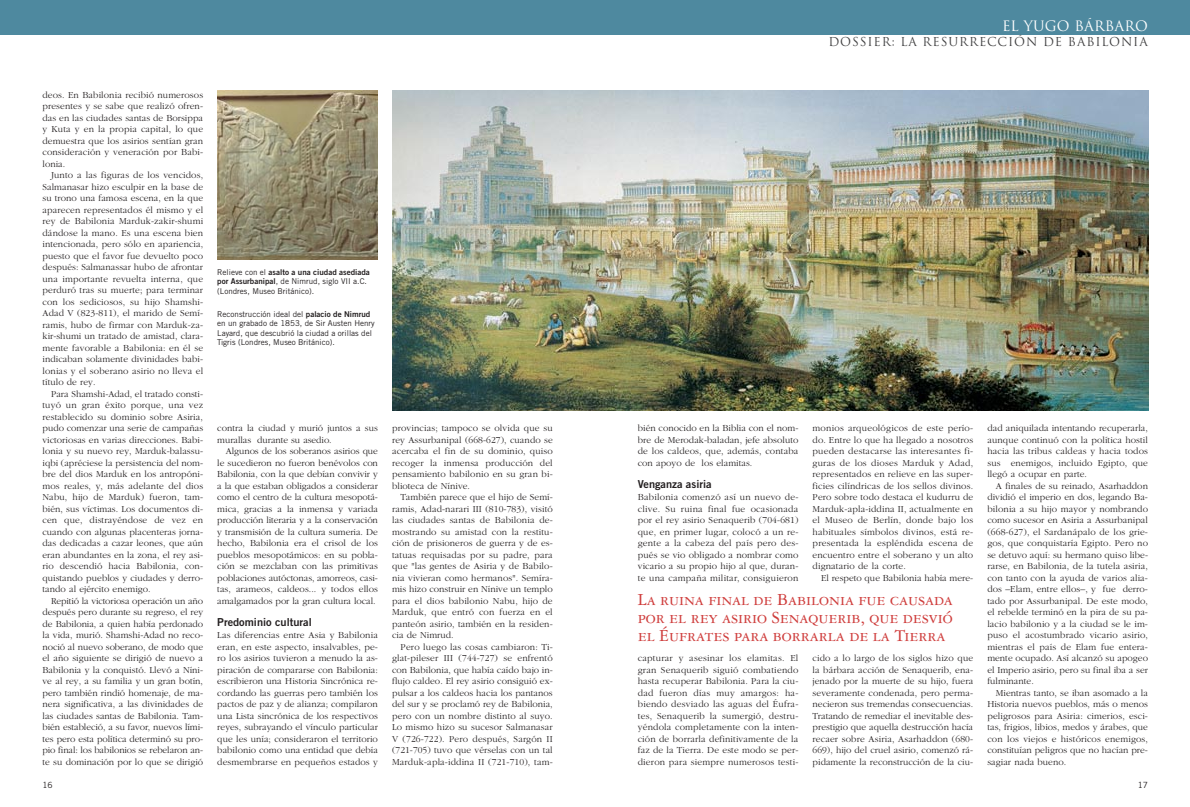
<style>
.page{position:relative;width:1190px;height:807px;background:#fff}
.page>*{position:absolute;margin:0;border:0;box-sizing:border-box;transform-origin:0 0}
.t1{font:18px/18px "Garamond Three SC";color:#cf3d3c;text-align:justify}
.t2{font:14px "Trajan";letter-spacing:.005em;color:#fff}
.t3{font:12px "Trajan";letter-spacing:.07em;color:#404041}
.t4{font:11px "Trade Gothic Bold Two";color:#231f20}
.t5{font:300 9.5px/11.5px "Garamond";letter-spacing:.005em;color:#231f20;text-align:justify}
.t6{font:8.5px "Trade Gothic";color:#231f20}
.t7{font:8px/9.5px "Trade Gothic";color:#231f20}
.t8{font:8px "Trade Gothic Bold Two";color:#231f20}
.s1{font-family:"Trade Gothic"}
.s2{font-family:"Trade Gothic Bold Two"}
</style>
<div class="page">
<div style="left:0;top:0;width:1190px;height:34px;background:#4e899f"></div>
<img style="left:392px;top:91px;width:757px;height:320px">
<img style="left:217px;top:91px;width:161px;height:168px">
<p class="t5" style="left:43px;top:90px;width:162px">deos. En Babilonia recibió numerosos presentes y se sabe que realizó ofren&shy;das en las ciudades santas de Borsippa y Kuta y en la propia capital, lo que demuestra que los asirios sentían gran consideración y veneración por Babi&shy;lonia.</p>
<p class="t5" style="left:43px;top:170px;width:162px;text-indent:9px">Junto a las figuras de los vencidos, Salmanasar hizo esculpir en la base de su trono una famosa escena, en la que aparecen representados él mismo y el rey de Babilonia Marduk-zakir-shumi dándose la mano. Es una escena bien intencionada, pero sólo en apariencia, puesto que el favor fue devuelto poco después: Salmanassar hubo de afrontar una importante revuelta interna, que perduró tras su muerte; para terminar con los sediciosos, su hijo Shamshi-Adad V (823-811), el marido de Semí&shy;ramis, hubo de firmar con Marduk-za&shy;kir-shumi un tratado de amistad, clara&shy;mente favorable a Babilonia: en él se indicaban solamente divinidades babi&shy;lonias y el soberano asirio no lleva el título de rey.</p>
<p class="t5" style="left:43px;top:389px;width:162px;text-indent:9px">Para Shamshi-Adad, el tratado consti&shy;tuyó un gran éxito porque, una vez restablecido su dominio sobre Asiria, pudo comenzar una serie de campañas victoriosas en varias direcciones. Babi&shy;lonia y su nuevo rey, Marduk-balassu&shy;iqbi (apréciese la persistencia del nom&shy;bre del dios Marduk en los antropóni&shy;mos reales, y, más adelante del dios Nabu, hijo de Marduk) fueron, tam&shy;bién, sus víctimas. Los documentos di&shy;cen que, distrayéndose de vez en cuando con algunas placenteras jorna&shy;das dedicadas a cazar leones, que aún eran abundantes en la zona, el rey asi&shy;rio descendió hacia Babilonia, con&shy;quistando pueblos y ciudades y derro&shy;tando al ejército enemigo.</p>
<p class="t5" style="left:43px;top:596px;width:162px;text-indent:9px">Repitió la victoriosa operación un año después pero durante su regreso, el rey de Babilonia, a quien había perdonado la vida, murió. Shamshi-Adad no reco&shy;noció al nuevo soberano, de modo que el año siguiente se dirigió de nuevo a Babilonia y la conquistó. Llevó a Níni&shy;ve al rey, a su familia y un gran botín, pero también rindió homenaje, de ma&shy;nera significativa, a las divinidades de las ciudades santas de Babilonia. Tam&shy;bién estableció, a su favor, nuevos lími&shy;tes pero esta política determinó su pro&shy;pio final: los babilonios se rebelaron an&shy;te su dominación por lo que se dirigió</p>
<p class="t6" style="left:43px;top:782px;width:12px">16</p>
<p class="t8" style="left:217px;top:269px;width:154px"><span class="s1">Relieve con el</span> asalto a una ciudad asediada</p>
<p class="t7" style="left:217px;top:277px;width:151px"><span class="s2">por Assurbanipal</span>, de Nimrud, siglo VII a.C. (Londres, Museo Británico).</p>
<p class="t7" style="left:217px;top:310px;width:159px">Reconstrucción ideal del <span class="s2">palacio de Nimrud </span>en un grabado de 1853, de Sir Austen Henry Layard, que descubrió la ciudad a orillas del Tigris (Londres, Museo Británico).</p>
<p class="t5" style="left:217px;top:423px;width:162px">contra la ciudad y murió juntos a sus murallas durante su asedio.</p>
<p class="t5" style="left:217px;top:446px;width:162px;text-indent:9px">Algunos de los soberanos asirios que le sucedieron no fueron benévolos con Babilonia, con la que debían convivir y a la que estaban obligados a considerar como el centro de la cultura mesopotá&shy;mica, gracias a la inmensa y variada producción literaria y a la conservación y transmisión de la cultura sumeria. De hecho, Babilonia era el crisol de los pueblos mesopotámicos: en su pobla&shy;ción se mezclaban con las primitivas poblaciones autóctonas, amorreos, casi&shy;tas, arameos, caldeos... y todos ellos amalgamados por la gran cultura local.</p>
<p class="t4" style="left:217px;top:618px;width:96px">Predominio cultural</p>
<p class="t5" style="left:217px;top:630px;width:162px">Las diferencias entre Asia y Babilonia eran, en este aspecto, insalvables, pe&shy;ro los asirios tuvieron a menudo la as&shy;piración de compararse con Babilonia: escribieron una Historia Sincrónica re&shy;cordando las guerras pero también los pactos de paz y de alianza; compilaron una Lista sincrónica de los respectivos reyes, subrayando el vínculo particular que les unía; consideraron el territorio babilonio como una entidad que debía desmembrarse en pequeños estados y</p>
<p class="t5" style="left:392px;top:423px;width:162px">provincias; tampoco se olvida que su rey Assurbanipal (668-627), cuando se acercaba el fin de su dominio, quiso recoger la inmensa producción del pensamiento babilonio en su gran bi&shy;blioteca de Nínive.</p>
<p class="t5" style="left:392px;top:492px;width:162px;text-indent:9px">También parece que el hijo de Semí&shy;ramis, Adad-narari III (810-783), visitó las ciudades santas de Babilonia de&shy;mostrando su amistad con la restitu&shy;ción de prisioneros de guerra y de es&shy;tatuas requisadas por su padre, para que "las gentes de Asiria y de Babilo&shy;nia vivieran como hermanos". Semíra&shy;mis hizo construir en Nínive un templo para el dios babilonio Nabu, hijo de Marduk, que entró con fuerza en el panteón asirio, también en la residen&shy;cia de Nimrud.</p>
<p class="t5" style="left:392px;top:642px;width:162px;text-indent:9px">Pero luego las cosas cambiaron: Ti&shy;glat-pileser III (744-727) se enfrentó con Babilonia, que había caído bajo in&shy;flujo caldeo. El rey asirio consiguió ex&shy;pulsar a los caldeos hacia los pantanos del sur y se proclamó rey de Babilonia, pero con un nombre distinto al suyo.<br>Lo mismo hizo su sucesor Salmanasar V (726-722). Pero después, Sargón II (721-705) tuvo que vérselas con un tal Marduk-apla-iddina II (721-710), tam-</p>
<h2 class="t2" style="left:1002px;top:18px;width:148px">EL YUGO BÁRBARO</h2>
<p class="t3" style="left:828px;top:35px;width:321px">DOSSIER: LA RESURRECCIÓN DE BABILONIA</p>
<p class="t5" style="left:638px;top:423px;width:162px">bién conocido en la Biblia con el nom&shy;bre de Merodak-baladan, jefe absoluto de los caldeos, que, además, contaba con apoyo de los elamitas.</p>
<p class="t4" style="left:638px;top:480px;width:75px">Venganza asiria</p>
<p class="t5" style="left:638px;top:492px;width:162px">Babilonia comenzó así un nuevo de&shy;clive. Su ruina final fue ocasionada por el rey asirio Senaquerib (704-681) que, en primer lugar, colocó a un re&shy;gente a la cabeza del país pero des&shy;pués se vio obligado a nombrar como vicario a su propio hijo al que, duran&shy;te una campaña militar, consiguieron</p>
<p class="t5" style="left:813px;top:423px;width:162px">monios arqueológicos de este perío&shy;do. Entre lo que ha llegado a nosotros pueden destacarse las interesantes fi&shy;guras de los dioses Marduk y Adad, representados en relieve en las super&shy;ficies cilíndricas de los sellos divinos.<br>Pero sobre todo destaca el kudurru de Marduk-apla-iddina II, actualmente en el Museo de Berlín, donde bajo los habituales símbolos divinos, está re&shy;presentada la espléndida escena de encuentro entre el soberano y un alto dignatario de la corte.</p>
<p class="t5" style="left:821px;top:573px;width:154px">El respeto que Babilonia había mere-</p>
<h1 class="t1" style="left:638px;top:592px;width:317px">La ruina final de Babilonia fue causada por el rey asirio Senaquerib, que desvió el Éufrates para borrarla de la Tierra</h1>
<p class="t5" style="left:638px;top:653px;width:162px">capturar y asesinar los elamitas. El gran Senaquerib siguió combatiendo hasta recuperar Babilonia. Para la ciu&shy;dad fueron días muy amargos: ha&shy;biendo desviado las aguas del Éufra&shy;tes, Senaquerib la sumergió, destru&shy;yéndola completamente con la inten&shy;ción de borrarla definitivamente de la faz de la Tierra. De este modo se per&shy;dieron para siempre numerosos testi-</p>
<p class="t5" style="left:813px;top:653px;width:162px">cido a lo largo de los siglos hizo que la bárbara acción de Senaquerib, ena&shy;jenado por la muerte de su hijo, fuera severamente condenada, pero perma&shy;necieron sus tremendas consecuencias.<br>Tratando de remediar el inevitable des&shy;prestigio que aquella destrucción hacía recaer sobre Asiria, Asarhaddon (680- 669), hijo del cruel asirio, comenzó rá&shy;pidamente la reconstrucción de la ciu-</p>
<p class="t5" style="left:987px;top:423px;width:162px">dad aniquilada intentando recuperarla, aunque continuó con la política hostil hacia las tribus caldeas y hacia todos sus enemigos, incluido Egipto, que llegó a ocupar en parte.</p>
<p class="t5" style="left:987px;top:481px;width:162px;text-indent:9px">A finales de su reinado, Asarhaddon dividió el imperio en dos, legando Ba&shy;bilonia a su hijo mayor y nombrando como sucesor en Asiria a Assurbanipal (668-627), el Sardanápalo de los grie&shy;gos, que conquistaría Egipto. Pero no se detuvo aquí: su hermano quiso libe&shy;rarse, en Babilonia, de la tutela asiria, con tanto con la ayuda de varios alia&shy;dos –Elam, entre ellos–, y fue derro&shy;tado por Assurbanipal. De este modo, el rebelde terminó en la pira de su pa&shy;lacio babilonio y a la ciudad se le im&shy;puso el acostumbrado vicario asirio, mientras el país de Elam fue entera&shy;mente ocupado. Así alcanzó su apogeo el Imperio asirio, pero su final iba a ser fulminante.</p>
<p class="t5" style="left:987px;top:688px;width:162px;text-indent:9px">Mientras tanto, se iban asomado a la Historia nuevos pueblos, más o menos peligrosos para Asiria: cimerios, esci&shy;tas, frigios, libios, medos y árabes, que con los viejos e históricos enemigos, constituían peligros que no hacían pre&shy;sagiar nada bueno.</p>
<p class="t6" style="left:1138px;top:782px;width:12px">17</p>
</div>
